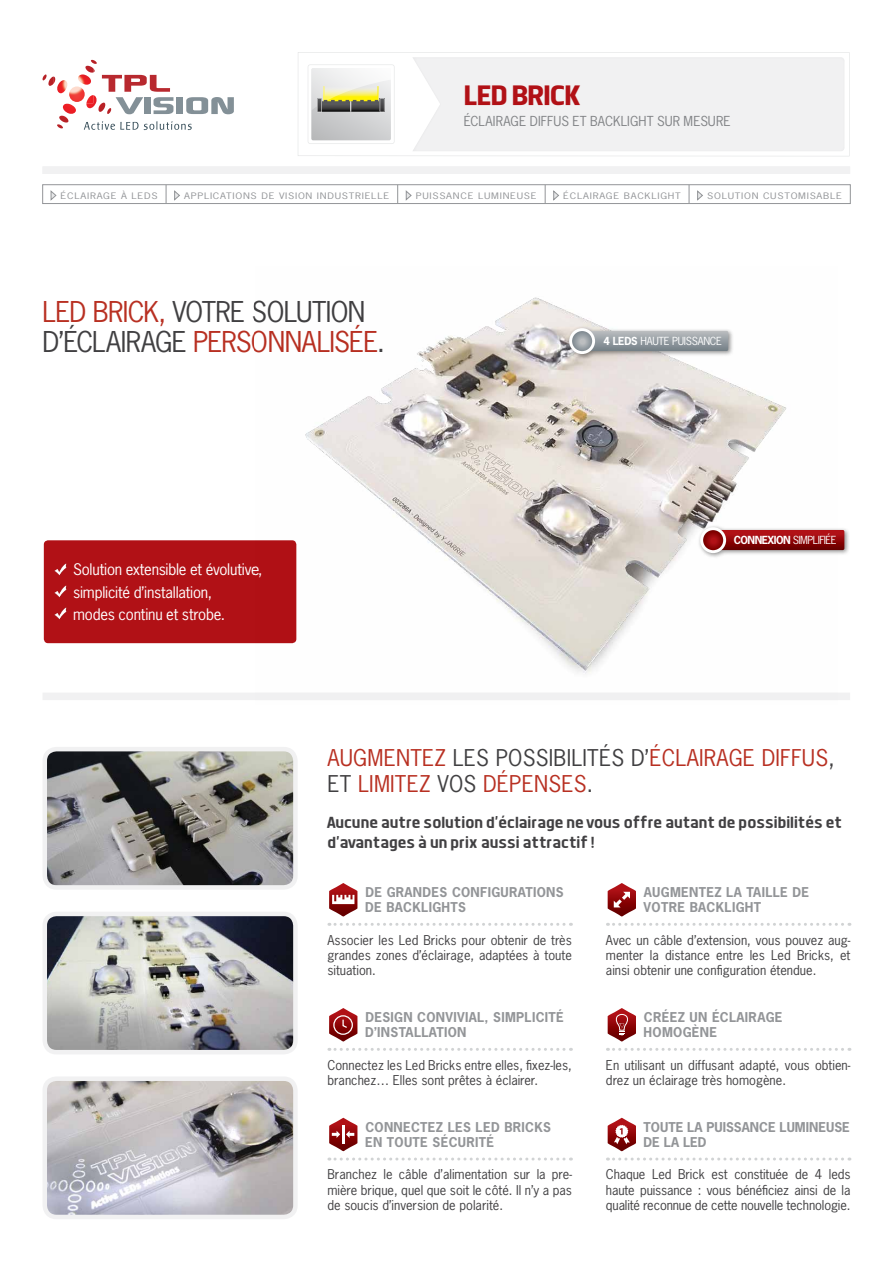
<style>
.page{position:relative;width:893px;height:1263px;background:#fff}
.page>*{position:absolute;margin:0;border:0;box-sizing:border-box;transform-origin:0 0}
.t1{font:700 28.5px "Dyno";letter-spacing:-.025em;color:#b11116}
.t2{font:27px/30px "News Gothic Std";letter-spacing:-.025em;color:#414042}
.t3{font:21.75px/26.1px "News Gothic Std";letter-spacing:.01em;color:#b83022}
.t4{font:16.5px/19.8px "Dyno";letter-spacing:-.01em;color:#414042}
.t5{font:15px/22.5px "News Gothic Std";letter-spacing:-.015em;color:#fff}
.t6{font:12.9px "News Gothic Std";letter-spacing:.005em;color:#808285}
.t7{font:12.75px/15.3px "News Gothic Std";color:#414042;text-align:justify}
.t8{font:700 12.75px/15.3px "News Gothic Std";letter-spacing:.025em;color:#939598}
.t9{font:700 12.75px/15.3px "News Gothic Std";color:#939598}
.t10{font:10.5px "News Gothic Std";letter-spacing:-.05em;color:#fff}
.t11{font:10.5px "News Gothic Std";letter-spacing:-.025em;color:#fff}
.t12{font:8.4px "News Gothic Std";letter-spacing:.07em;color:#939598;scale:1.25 1}
.s1{color:#b83022}
.s2{font-weight:700}
.s3{color:#414042}
</style>
<div class="page">
<svg style="left:42px;top:60px;width:192px;height:70px"></svg>
<svg style="left:298px;top:52px;width:551px;height:104px"></svg>
<div style="left:412px;top:57px;width:432px;height:94px;background:#f1f1f2"></div>
<svg style="left:308px;top:64px;width:87px;height:80px"></svg>
<div style="left:44px;top:540px;width:252px;height:103px;background:#b11116;border-radius:4px"></div>
<img style="left:54px;top:563px;width:13px;height:13px">
<img style="left:54px;top:585px;width:13px;height:13px">
<img style="left:54px;top:607px;width:13px;height:13px">
<div style="left:43px;top:693px;width:807px;height:7px;background:#f1f1f2"></div>
<img style="left:48px;top:752px;width:245px;height:133px">
<div style="left:43px;top:747px;width:255px;height:143px;border:4px solid #f1f1f2;border-radius:12px"></div>
<img style="left:48px;top:917px;width:245px;height:132px">
<div style="left:43px;top:912px;width:255px;height:142px;border:4px solid #f1f1f2;border-radius:12px"></div>
<img style="left:48px;top:1081px;width:245px;height:133px">
<div style="left:43px;top:1076px;width:255px;height:143px;border:4px solid #f1f1f2;border-radius:12px"></div>
<div style="left:43px;top:166px;width:807px;height:8px;background:#f1f1f2"></div>
<img style="left:255px;top:297px;width:532px;height:377px">
<div style="left:698px;top:524px;width:152px;height:35px;background:#000;opacity:.45"></div>
<svg style="left:721px;top:530px;width:123px;height:20px;background:#91070a"></svg>
<svg style="left:702px;top:529px;width:23px;height:23px"></svg>
<div style="left:700px;top:527px;width:26px;height:26px;border:3px solid #fff;border-radius:50%"></div>
<div style="left:566px;top:325px;width:168px;height:35px;background:#000;opacity:.45"></div>
<svg style="left:590px;top:331px;width:138px;height:20px;background:#969da2"></svg>
<svg style="left:571px;top:330px;width:23px;height:23px"></svg>
<div style="left:569px;top:328px;width:26px;height:26px;border:3px solid #fff;border-radius:50%"></div>
<svg style="left:329px;top:923px;width:242px;height:3px"></svg>
<svg style="left:329px;top:1048px;width:242px;height:3px"></svg>
<svg style="left:329px;top:1157px;width:242px;height:3px"></svg>
<svg style="left:329px;top:883px;width:28px;height:33px"></svg>
<svg style="left:329px;top:1008px;width:28px;height:33px"></svg>
<svg style="left:329px;top:1118px;width:28px;height:33px"></svg>
<svg style="left:607px;top:923px;width:243px;height:3px"></svg>
<svg style="left:607px;top:1048px;width:243px;height:3px"></svg>
<svg style="left:607px;top:1157px;width:243px;height:3px"></svg>
<svg style="left:608px;top:883px;width:28px;height:33px"></svg>
<svg style="left:608px;top:1008px;width:28px;height:33px"></svg>
<svg style="left:608px;top:1118px;width:28px;height:33px"></svg>
<svg style="left:51px;top:191px;width:5px;height:9px"></svg>
<svg style="left:166px;top:187px;width:1px;height:15px"></svg>
<svg style="left:174px;top:191px;width:6px;height:9px"></svg>
<svg style="left:397px;top:187px;width:1px;height:15px"></svg>
<svg style="left:406px;top:191px;width:5px;height:9px"></svg>
<svg style="left:545px;top:187px;width:1px;height:15px"></svg>
<svg style="left:553px;top:191px;width:6px;height:9px"></svg>
<svg style="left:689px;top:187px;width:1px;height:15px"></svg>
<svg style="left:697px;top:191px;width:6px;height:9px"></svg>
<div style="left:43px;top:185px;width:807px;height:19px;border:1px solid #939598"></div>
<h1 class="t1" style="left:464px;top:78px;width:119px">LED BRICK</h1>
<p class="t6" style="left:464px;top:113px;width:268px">ÉCLAIRAGE DIFFUS ET BACKLIGHT SUR MESURE</p>
<p class="t12" style="left:61px;top:190px;width:78px">éclairage à leds</p>
<p class="t12" style="left:184px;top:190px;width:166px">applications de Vision industrielle</p>
<p class="t12" style="left:416px;top:190px;width:20px">puissa</p>
<p class="t12" style="left:453px;top:190px;width:69px">nce lumineuse</p>
<p class="t12" style="left:563px;top:190px;width:95px">éclairage backlight</p>
<p class="t12" style="left:707px;top:190px;width:109px">solution customisable</p>
<h2 class="t2" style="left:42px;top:297px;width:344px"><span class="s1">Led Brick,</span> votre solution d’éclairage <span class="s1">personnalisée</span>.</h2>
<p class="t5" style="left:73px;top:558px;width:191px">Solution extensible et évolutive, simplicité d’installation,<br>modes continu et strobe.</p>
<p class="t11" style="left:603px;top:334px;width:120px"><span class="s2">4 LEDS</span> haute puissance</p>
<p class="t10" style="left:734px;top:533px;width:104px"><span class="s2">CONNEXION</span> simplifiée</p>
<h3 class="t3" style="left:327px;top:745px;width:509px">Augmentez <span class="s3">les possibilités d’</span>éclairage diffus<span class="s3">, et</span> limitez <span class="s3">vos</span> dépenses<span class="s3">.</span></h3>
<p class="t4" style="left:327px;top:812px;width:516px">Aucune autre solution d’éclairage ne vous offre autant de possibilités et d’avantages à un prix aussi attractif !</p>
<p class="t8" style="left:365px;top:884px;width:200px">DE GRANDES CONFIGURATIONS<br>DE BACKLIGHTS</p>
<p class="t7" style="left:327px;top:932px;width:246px">Associer les Led Bricks pour obtenir de très grandes zones d’éclairage, adaptées à toute situation.</p>
<p class="t8" style="left:365px;top:1009px;width:200px">DESIGN CONVIVIAL, SIMPLICITÉ<br>D’INSTALLATION</p>
<p class="t7" style="left:327px;top:1057px;width:246px">Connectez les Led Bricks entre elles, fixez-les, branchez… Elles sont prêtes à éclairer.</p>
<p class="t8" style="left:365px;top:1119px;width:188px">CONNECTEZ LES LED BRICKS<br>EN TOUTE SÉCURITÉ</p>
<p class="t7" style="left:327px;top:1167px;width:246px">Branchez le câble d’alimentation sur la pre&shy;mière brique, quel que soit le côté. Il n’y a pas de soucis d’inversion de polarité.</p>
<p class="t8" style="left:644px;top:884px;width:167px">AUGMENTEZ LA TAILLE DE<br>VOTRE BACKLIGHT</p>
<p class="t7" style="left:606px;top:932px;width:246px">Avec un câble d’extension, vous pouvez aug&shy;menter la distance entre les Led Bricks, et ainsi obtenir une configuration étendue.</p>
<p class="t8" style="left:644px;top:1009px;width:140px">CRÉEZ UN ÉCLAIRAGE<br>HOMOGÈNE</p>
<p class="t7" style="left:606px;top:1057px;width:246px">En utilisant un diffusant adapté, vous obtien&shy;drez un éclairage très homogène.</p>
<p class="t9" style="left:644px;top:1119px;width:208px">TOUTE LA PUISSANCE LUMINEUSE<br>DE LA LED</p>
<p class="t7" style="left:606px;top:1167px;width:246px">Chaque Led Brick est constituée de 4 leds haute puissance : vous bénéficiez ainsi de la qualité reconnue de cette nouvelle technologie.</p>
</div>
